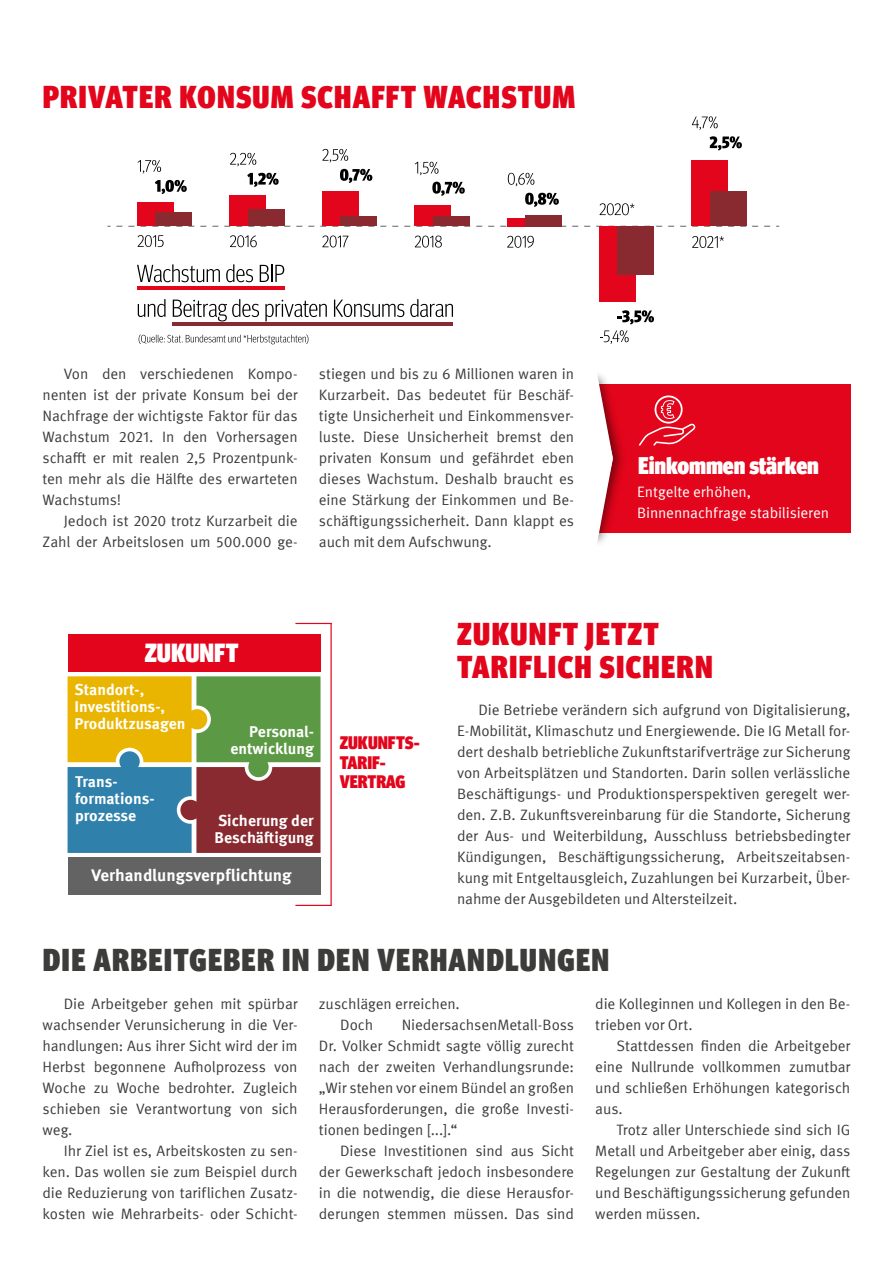
<style>
.page{position:relative;width:893px;height:1263px;background:#fff}
.page>*{position:absolute;margin:0;border:0;box-sizing:border-box;transform-origin:0 0}
.t1{font:900 condensed 31.5px/33px "Meta Head IGM";letter-spacing:.04em;color:#e3051b}
.t2{font:900 condensed 31.5px "Meta Head IGM";letter-spacing:.04em;color:#3c3c3b}
.t3{font:900 condensed 26.1px "Meta Head IGM";color:#fff}
.t4{font:900 condensed 24px "Meta Head IGM";letter-spacing:-.005em;color:#fff}
.t5{font:900 condensed 18.15px/19.5px "Meta Head IGM";color:#e3051b}
.t6{font:700 16.95px "Meta IGM";color:#fff}
.t7{font:700 15.75px/17px "Meta IGM";color:#fff}
.t8{font:15px/21px "Meta IGM";letter-spacing:-.01em;color:#3c3c3b;text-align:justify}
.t9{font:15px/21px "Meta IGM";letter-spacing:-.01em;color:#fff}
</style>
<div class="page">
<div style="left:593px;top:384px;width:257px;height:149px;background:#e3051b"></div>
<img style="left:613px;top:413px;width:10px;height:92px">
<svg style="left:593px;top:374px;width:20px;height:170px"></svg>
<svg style="left:107px;top:226px;width:663px;height:1px"></svg>
<div style="left:414px;top:205px;width:37px;height:21px;background:#e3051b"></div>
<div style="left:433px;top:216px;width:36px;height:10px;background:#882a30"></div>
<div style="left:322px;top:191px;width:37px;height:35px;background:#e3051b"></div>
<div style="left:340px;top:216px;width:37px;height:10px;background:#882a30"></div>
<div style="left:507px;top:218px;width:36px;height:8px;background:#e3051b"></div>
<div style="left:230px;top:196px;width:36px;height:30px;background:#e3051b"></div>
<div style="left:248px;top:209px;width:37px;height:17px;background:#882a30"></div>
<div style="left:137px;top:203px;width:37px;height:23px;background:#e3051b"></div>
<div style="left:156px;top:212px;width:36px;height:14px;background:#882a30"></div>
<div style="left:525px;top:215px;width:37px;height:11px;background:#882a30"></div>
<div style="left:599px;top:226px;width:37px;height:75px;background:#e3051b"></div>
<div style="left:618px;top:226px;width:36px;height:49px;background:#882a30"></div>
<div style="left:692px;top:161px;width:36px;height:65px;background:#e3051b"></div>
<div style="left:710px;top:191px;width:37px;height:35px;background:#882a30"></div>
<svg style="left:138px;top:235px;width:26px;height:12px"></svg>
<svg style="left:138px;top:160px;width:23px;height:13px"></svg>
<svg style="left:155px;top:180px;width:32px;height:14px"></svg>
<svg style="left:230px;top:153px;width:26px;height:13px"></svg>
<svg style="left:247px;top:173px;width:32px;height:14px"></svg>
<svg style="left:322px;top:149px;width:26px;height:13px"></svg>
<svg style="left:340px;top:169px;width:32px;height:14px"></svg>
<svg style="left:415px;top:162px;width:23px;height:13px"></svg>
<svg style="left:432px;top:182px;width:33px;height:14px"></svg>
<svg style="left:508px;top:173px;width:26px;height:13px"></svg>
<svg style="left:525px;top:193px;width:34px;height:14px"></svg>
<svg style="left:692px;top:116px;width:26px;height:14px"></svg>
<svg style="left:709px;top:136px;width:33px;height:14px"></svg>
<svg style="left:617px;top:310px;width:37px;height:14px"></svg>
<svg style="left:600px;top:330px;width:29px;height:14px"></svg>
<svg style="left:230px;top:235px;width:27px;height:12px"></svg>
<svg style="left:322px;top:235px;width:27px;height:12px"></svg>
<svg style="left:415px;top:236px;width:27px;height:12px"></svg>
<svg style="left:507px;top:236px;width:27px;height:12px"></svg>
<svg style="left:600px;top:203px;width:34px;height:12px"></svg>
<svg style="left:692px;top:236px;width:32px;height:12px"></svg>
<svg style="left:137px;top:264px;width:83px;height:18px"></svg>
<svg style="left:226px;top:264px;width:27px;height:18px"></svg>
<svg style="left:260px;top:265px;width:24px;height:17px"></svg>
<svg style="left:138px;top:299px;width:28px;height:18px"></svg>
<svg style="left:173px;top:299px;width:86px;height:22px"></svg>
<svg style="left:265px;top:300px;width:62px;height:21px"></svg>
<svg style="left:334px;top:300px;width:70px;height:17px"></svg>
<svg style="left:410px;top:299px;width:43px;height:18px"></svg>
<svg style="left:139px;top:334px;width:169px;height:10px"></svg>
<hr style="left:137px;top:287px;width:147px;height:3px;background:#e3051b">
<hr style="left:173px;top:322px;width:280px;height:4px;background:#882a30">
<svg style="left:639px;top:395px;width:56px;height:51px"></svg>
<div style="left:68px;top:634px;width:252px;height:37px;background:#e3051b"></div>
<div style="left:68px;top:857px;width:252px;height:38px;background:#646363"></div>
<svg style="left:68px;top:676px;width:252px;height:177px;background:#858451"></svg>
<hr style="left:330px;top:623px;width:2px;height:283px;background:#e3051b">
<hr style="left:295px;top:623px;width:37px;height:1px;background:#e3051b">
<hr style="left:295px;top:905px;width:37px;height:1px;background:#e3051b">
<h1 class="t1" style="left:43px;top:78px;width:534px">PRIVATER KONSUM SCHAFFT WACHSTUM</h1>
<p class="t8" style="left:43px;top:362px;width:257px;text-indent:21px">Von den verschiedenen Kompo&shy;nenten ist der private Konsum bei der Nachfrage der wichtigste Faktor für das Wachstum 2021. In den Vorhersagen schafft er mit realen 2,5 Prozentpunk&shy;ten mehr als die Hälfte des erwarteten Wachstums!</p>
<p class="t8" style="left:43px;top:509px;width:257px;text-align:right">Jedoch ist 2020 trotz Kurzarbeit die<br>Zahl der Arbeitslosen um 500.000 ge-</p>
<p class="t8" style="left:319px;top:362px;width:257px">stiegen und bis zu 6 Millionen waren in Kurzarbeit. Das bedeutet für Beschäf&shy;tigte Unsicherheit und Einkommensver&shy;luste. Diese Unsicherheit bremst den privaten Konsum und gefährdet eben dieses Wachstum. Deshalb braucht es eine Stärkung der Einkommen und Be&shy;schäftigungssicherheit. Dann klappt es auch mit dem Aufschwung.</p>
<h3 class="t4" style="left:638px;top:447px;width:182px">Einkommen stärken</h3>
<p class="t9" style="left:637px;top:480px;width:194px">Entgelte erhöhen,<br>Binnennachfrage stabilisieren</p>
<h2 class="t3" style="left:145px;top:632px;width:95px">ZUKUNFT</h2>
<p class="t7" style="left:75px;top:680px;width:112px">Standort-,<br>Investitions-,<br>Produktzusagen</p>
<p class="t7" style="left:75px;top:772px;width:81px">Trans&shy;formations&shy;prozesse</p>
<p class="t7" style="left:230px;top:722px;width:85px;text-align:right">Personal&shy;entwicklung</p>
<p class="t7" style="left:215px;top:811px;width:101px">Sicherung der<br>Beschäftigung</p>
<p class="t6" style="left:91px;top:862px;width:202px">Verhandlungsverpflichtung</p>
<p class="t5" style="left:340px;top:732px;width:81px">ZUKUNFTS-<br>TARIF-<br>VERTRAG</p>
<h1 class="t1" style="left:457px;top:615px;width:257px">ZUKUNFT JETZT<br>TARIFLICH SICHERN</h1>
<p class="t8" style="left:457px;top:698px;width:395px;text-indent:21px">Die Betriebe verändern sich aufgrund von Digitalisierung, E-Mobilität, Klimaschutz und Energiewende. Die IG Metall for&shy;dert deshalb betriebliche Zukunftstarifverträge zur Sicherung von Arbeitsplätzen und Standorten. Darin sollen verlässliche Beschäftigungs- und Produktionsperspektiven geregelt wer&shy;den. Z.B. Zukunftsvereinbarung für die Standorte, Sicherung der Aus- und Weiterbildung, Ausschluss betriebsbedingter Kündigungen, Beschäftigungssicherung, Arbeitszeitabsen&shy;kung mit Entgeltausgleich, Zuzahlungen bei Kurzarbeit, Über&shy;nahme der Ausgebildeten und Altersteilzeit.</p>
<h1 class="t2" style="left:43px;top:934px;width:568px">DIE ARBEITGEBER IN DEN VERHANDLUNGEN</h1>
<p class="t8" style="left:43px;top:992px;width:257px;text-indent:21px">Die Arbeitgeber gehen mit spürbar wachsender Verunsicherung in die Ver&shy;handlungen: Aus ihrer Sicht wird der im Herbst begonnene Aufholprozess von Woche zu Woche bedrohter. Zugleich schieben sie Verantwortung von sich weg.</p>
<p class="t8" style="left:43px;top:1139px;width:257px;text-indent:21px">Ihr Ziel ist es, Arbeitskosten zu sen&shy;ken. Das wollen sie zum Beispiel durch die Reduzierung von tariflichen Zusatz&shy;kosten wie Mehrarbeits- oder Schicht-</p>
<p class="t8" style="left:340px;top:992px;width:121px;text-indent:-21px">zuschlägen erreichen.<br>Doch</p>
<p class="t8" style="left:319px;top:1013px;width:257px;text-indent:83px">NiedersachsenMetall-Boss Dr. Volker Schmidt sagte völlig zurecht nach der zweiten Verhandlungsrunde: „Wir stehen vor einem Bündel an großen Herausforderungen, die große Investi&shy;tionen bedingen [...].“</p>
<p class="t8" style="left:319px;top:1139px;width:257px;text-indent:21px">Diese Investitionen sind aus Sicht der Gewerkschaft jedoch insbesondere in die notwendig, die diese Herausfor&shy;derungen stemmen müssen. Das sind</p>
<p class="t8" style="left:595px;top:992px;width:257px">die Kolleginnen und Kollegen in den Be&shy;trieben vor Ort.</p>
<p class="t8" style="left:595px;top:1034px;width:257px;text-indent:21px">Stattdessen finden die Arbeitgeber eine Nullrunde vollkommen zumutbar und schließen Erhöhungen kategorisch aus.</p>
<p class="t8" style="left:595px;top:1118px;width:257px;text-indent:21px">Trotz aller Unterschiede sind sich IG Metall und Arbeitgeber aber einig, dass Regelungen zur Gestaltung der Zukunft und Beschäftigungssicherung gefunden werden müssen.</p>
</div>
